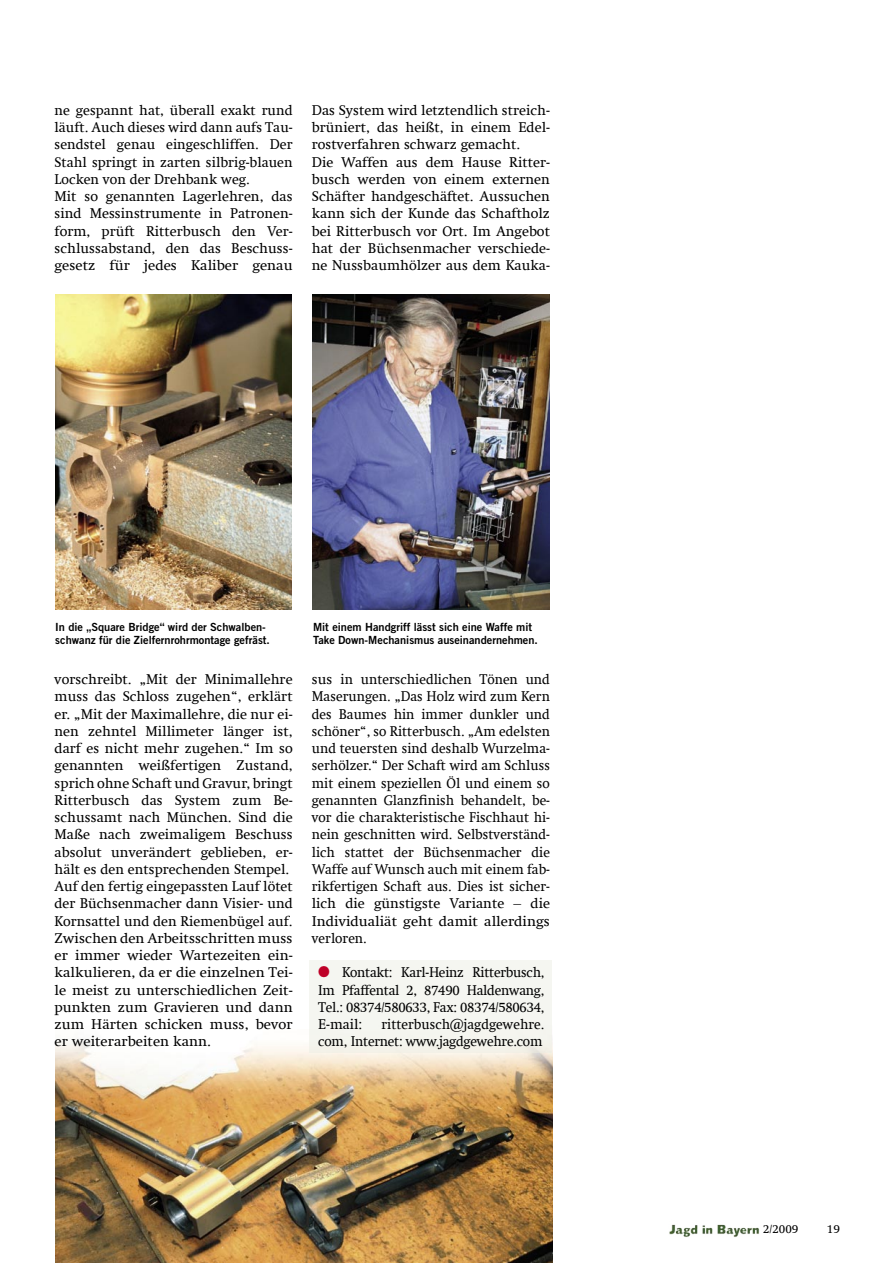
<style>
.page{position:relative;width:893px;height:1263px;background:#fff}
.page>*{position:absolute;margin:0;border:0;box-sizing:border-box;transform-origin:0 0}
.GS__Swift{font:14.25px/17.2px "Swift Com";color:#000;text-align:justify}
.GS__Swift-2{font:14.25px/17.2px "Swift Com";color:#000;text-align:justify;scale:.95 1}
.t1{font:12px "Swift Com";color:#000}
.BU{font:11.25px/13.5px "Trade Gothic Bold Two";color:#000}
.s1{color:#be0027}
</style>
<div class="page">
<img style="left:669px;top:1224px;width:90px;height:13px">
<img style="left:55px;top:1008px;width:498px;height:255px">
<img style="left:55px;top:295px;width:237px;height:314px">
<div style="left:309px;top:960px;width:242px;height:93px;background:#f5f6f1"></div>
<img style="left:312px;top:295px;width:237px;height:314px">
<p class="GS__Swift" style="left:55px;top:101px;width:240px">ne gespannt hat, überall exakt rund läuft. Auch dieses wird dann aufs Tau&shy;sendstel genau eingeschliffen. Der Stahl springt in zarten silbrig-blauen Locken von der Drehbank weg.</p>
<p class="GS__Swift" style="left:55px;top:188px;width:240px">Mit so genannten Lagerlehren, das sind Messinstrumente in Patronen&shy;form, prüft Ritterbusch den Ver&shy;schlussabstand, den das Beschuss&shy;gesetz für jedes Kaliber genau</p>
<p class="GS__Swift" style="left:312px;top:101px;width:240px">Das System wird letztendlich streich&shy;brüniert, das heißt, in einem Edel&shy;rostverfahren schwarz gemacht.</p>
<p class="GS__Swift" style="left:312px;top:153px;width:240px">Die Waffen aus dem Hause Ritter&shy;busch werden von einem externen Schäfter handgeschäftet. Aussuchen kann sich der Kunde das Schaftholz bei Ritterbusch vor Ort. Im Angebot hat der Büchsenmacher verschiede&shy;ne Nussbaumhölzer aus dem Kauka-</p>
<p class="BU" style="left:55px;top:620px;width:216px">In die „Square Bridge“ wird der Schwalben&shy;schwanz für die Zielfernrohrmontage gefräst.</p>
<p class="BU" style="left:313px;top:620px;width:226px">Mit einem Handgriff lässt sich eine Waffe mit<br>Take Down-Mechanismus auseinandernehmen.</p>
<p class="GS__Swift" style="left:55px;top:671px;width:240px">vorschreibt. „Mit der Minimallehre muss das Schloss zugehen“, erklärt er. „Mit der Maximallehre, die nur ei&shy;nen zehntel Millimeter länger ist, darf es nicht mehr zugehen.“ Im so genannten weißfertigen Zustand, sprich ohne Schaft und Gravur, bringt Ritterbusch das System zum Be&shy;schussamt nach München. Sind die Maße nach zweimaligem Beschuss absolut unverändert geblieben, er&shy;hält es den entsprechenden Stempel.</p>
<p class="GS__Swift" style="left:55px;top:878px;width:240px">Auf den fertig eingepassten Lauf lötet der Büchsenmacher dann Visier- und Kornsattel und den Riemenbügel auf.</p>
<p class="GS__Swift" style="left:55px;top:929px;width:240px">Zwischen den Arbeitsschritten muss er immer wieder Wartezeiten ein&shy;kalkulieren, da er die einzelnen Tei&shy;le meist zu unterschiedlichen Zeit&shy;punkten zum Gravieren und dann zum Härten schicken muss, bevor er weiterarbeiten kann.</p>
<p class="GS__Swift" style="left:312px;top:671px;width:240px">sus in unterschiedlichen Tönen und Maserungen. „Das Holz wird zum Kern des Baumes hin immer dunkler und schöner“, so Ritterbusch. „Am edelsten und teuersten sind deshalb Wurzelma&shy;serhölzer.“ Der Schaft wird am Schluss mit einem speziellen Öl und einem so genannten Glanzfinish behandelt, be&shy;vor die charakteristische Fischhaut hi&shy;nein geschnitten wird. Selbstverständ&shy;lich stattet der Büchsenmacher die Waffe auf Wunsch auch mit einem fab&shy;rikfertigen Schaft aus. Dies ist sicher&shy;lich die günstigste Variante – die Individualiät geht damit allerdings verloren.</p>
<p class="GS__Swift-2" style="left:318px;top:964px;width:240px"><span class="s1">●</span> Kontakt: Karl-Heinz Ritterbusch, Im Pfaffental 2, 87490 Haldenwang, Tel.: 08374/580633, Fax: 08374/580634, E-mail:</p>
<p class="GS__Swift-2" style="left:318px;top:1016px;width:240px;text-align:right">ritterbusch@jagdgewehre.<br>com, Internet: www.jagdgewehre.com</p>
<p class="t1" style="left:763px;top:1222px;width:37px">2/2009</p>
<p class="t1" style="left:827px;top:1222px;width:15px">19</p>
</div>
